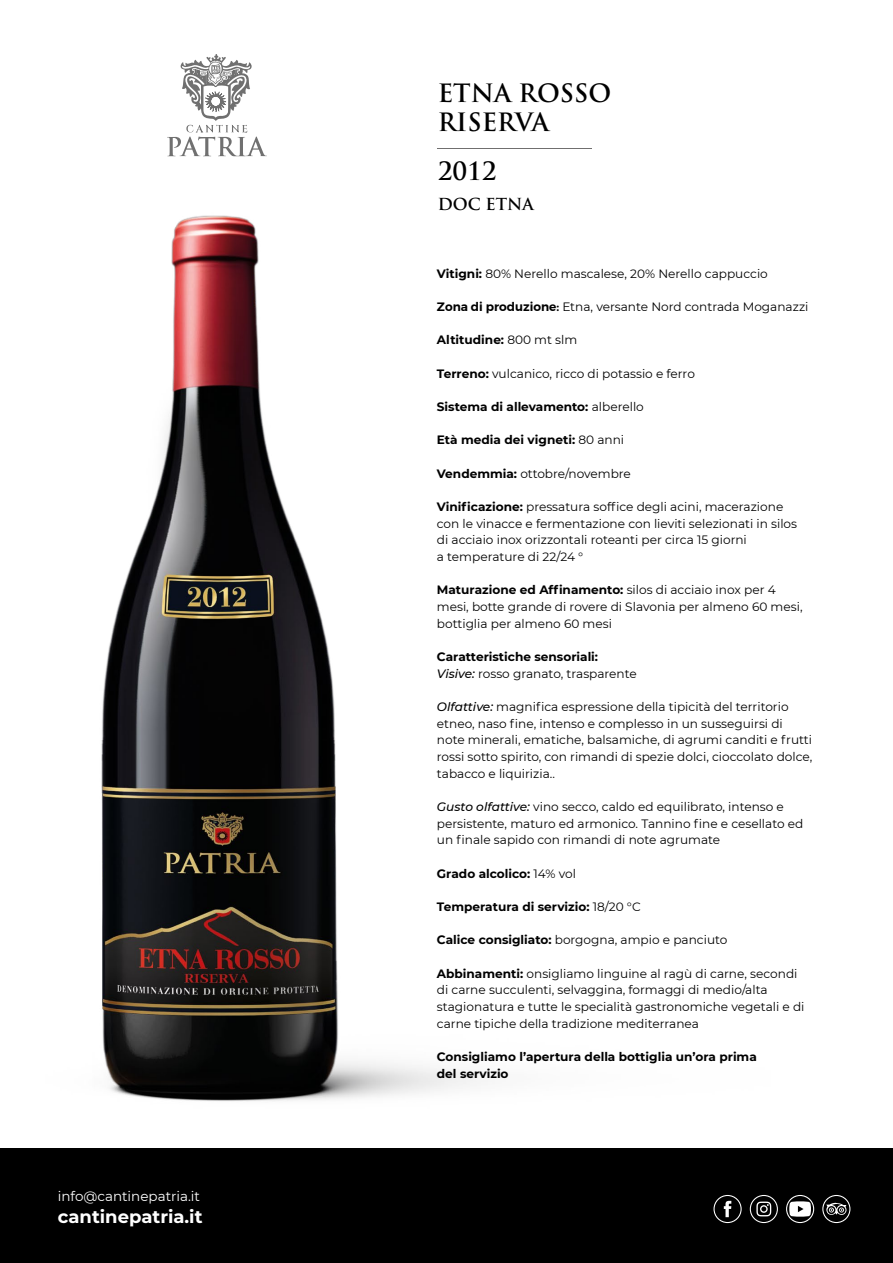
<style>
.page{position:relative;width:893px;height:1263px;background:#fff}
.page>*{position:absolute;margin:0;border:0;box-sizing:border-box;transform-origin:0 0}
.t1{font:700 24.6px/29.5px "Trajan Pro";color:#000}
.t2{font:700 18px "Montserrat";color:#fff}
.t3{font:700 16.2px "Trajan Pro";color:#000}
.t4{font:13.5px "Montserrat";color:#fff}
.t5{font:12.15px/16.6px "Montserrat";color:#000}
.t6{font:700 12.15px/16.6px "Montserrat";color:#000}
.s1{font-weight:700}
.s2{font-family:"Gontserrat";font-weight:600}
.s3{font-weight:400}
.s4{font-weight:500;font-style:italic}
</style>
<div class="page">
<img style="left:0;top:215px;width:477px;height:960px">
<hr style="left:438px;top:148px;width:154px;height:1px;background:#706f6f">
<svg style="left:167px;top:54px;width:100px;height:102px"></svg>
<div style="left:1px;top:1148px;width:892px;height:115px;background:#000"></div>
<svg style="left:786px;top:1195px;width:28px;height:28px"></svg>
<svg style="left:713px;top:1195px;width:29px;height:28px"></svg>
<svg style="left:750px;top:1195px;width:28px;height:28px"></svg>
<svg style="left:822px;top:1195px;width:28px;height:28px"></svg>
<p class="t4" style="left:58px;top:1187px;width:144px">info@cantinepatria.it</p>
<h2 class="t2" style="left:58px;top:1203px;width:146px">cantinepatria.it</h2>
<h1 class="t1" style="left:438px;top:78px;width:175px">ETNA ROSSO<br>RISERVA</h1>
<h1 class="t1" style="left:438px;top:157px;width:61px">2012</h1>
<h3 class="t3" style="left:438px;top:194px;width:98px">DOC ETNA</h3>
<p class="t5" style="left:437px;top:264px;width:332px"><span class="s1">Vitigni:</span> 80% Nerello mascalese, 20% Nerello cappuccio</p>
<p class="t5" style="left:437px;top:298px;width:373px"><span class="s2">Zona di produzione:</span> Etna, versante Nord contrada Moganazzi</p>
<p class="t6" style="left:437px;top:331px;width:142px">Altitudine: <span class="s3">800 mt slm</span></p>
<p class="t5" style="left:437px;top:364px;width:259px"><span class="s1">Terreno:</span> vulcanico, ricco di potassio e ferro</p>
<p class="t6" style="left:437px;top:398px;width:208px">Sistema di allevamento: <span class="s3">alberello</span></p>
<p class="t6" style="left:437px;top:431px;width:189px">Età media dei vigneti: <span class="s3">80 anni</span></p>
<p class="t5" style="left:437px;top:464px;width:195px"><span class="s1">Vendemmia:</span> ottobre/novembre</p>
<p class="t5" style="left:437px;top:498px;width:362px"><span class="s1">Vinificazione:</span> pressatura soffice degli acini, macerazione con le vinacce e fermentazione con lieviti selezionati in silos di acciaio inox orizzontali roteanti per circa 15 giorni<br>a temperature di 22/24 °</p>
<p class="t5" style="left:437px;top:581px;width:367px"><span class="s1">Maturazione ed Affinamento:</span> silos di acciaio inox per 4 mesi, botte grande di rovere di Slavonia per almeno 60 mesi, bottiglia per almeno 60 mesi</p>
<p class="t6" style="left:437px;top:648px;width:201px">Caratteristiche sensoriali:<br><span class="s4">Visive:</span> <span class="s3">rosso granato, trasparente</span></p>
<p class="t5" style="left:437px;top:698px;width:377px"><span class="s4">Olfattive:</span> magnifica espressione della tipicità del territorio etneo, naso fine, intenso e complesso in un susseguirsi di note minerali, ematiche, balsamiche, di agrumi canditi e frutti rossi sotto spirito, con rimandi di spezie dolci, cioccolato dolce, tabacco e liquirizia..</p>
<p class="t5" style="left:437px;top:798px;width:368px"><span class="s4">Gusto olfattive:</span> vino secco, caldo ed equilibrato, intenso e persistente, maturo ed armonico. Tannino fine e cesellato ed un finale sapido con rimandi di note agrumate</p>
<p class="t6" style="left:437px;top:864px;width:141px">Grado alcolico: <span class="s3">14% vol</span></p>
<p class="t6" style="left:437px;top:898px;width:205px">Temperatura di servizio: <span class="s3">18/20 °C</span></p>
<p class="t5" style="left:437px;top:931px;width:292px"><span class="s1">Calice consigliato:</span> borgogna, ampio e panciuto</p>
<p class="t5" style="left:437px;top:964px;width:369px"><span class="s1">Abbinamenti:</span> onsigliamo linguine al ragù di carne, secondi di carne succulenti, selvaggina, formaggi di medio/alta stagionatura e tutte le specialità gastronomiche vegetali e di carne tipiche della tradizione mediterranea</p>
<p class="t6" style="left:437px;top:1047px;width:321px">Consigliamo l’apertura della bottiglia un’ora prima del servizio</p>
</div>
